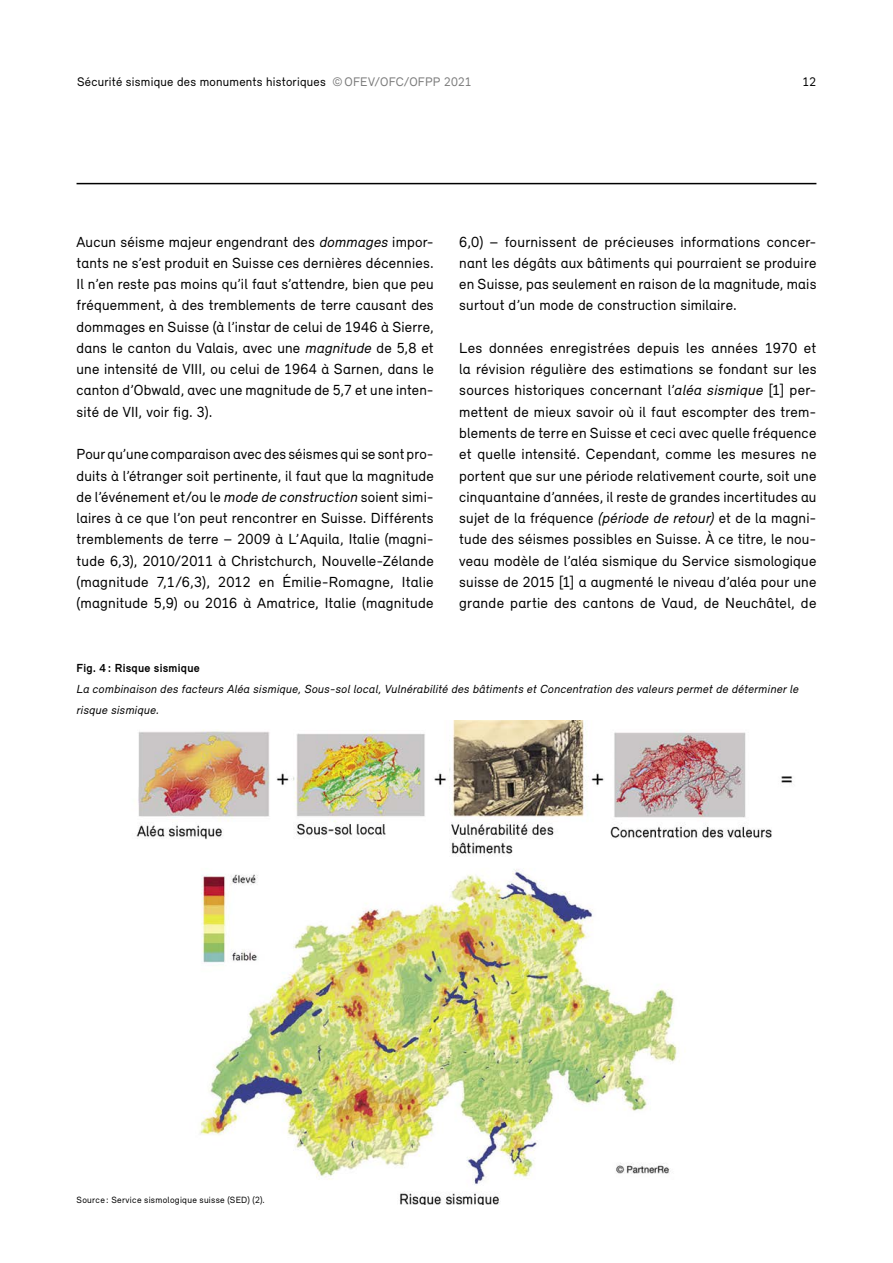
<style>
.page{position:relative;width:893px;height:1263px;background:#fff}
.page>*{position:absolute;margin:0;border:0;box-sizing:border-box;transform-origin:0 0}
._07_Inhalt_07_Grundtext{font:15px/21.3px "Relevant";letter-spacing:.015em;color:#000;text-align:justify}
.t1{font:12.75px "Relevant";letter-spacing:.02em;color:#000}
.t2{font:italic 12px/21.3px "Relevant";letter-spacing:.02em;color:#000}
.t3{font:700 12px "Relevant";letter-spacing:.02em;color:#000}
._08_Legende_08_Quelle{font:9.3px "Relevant";letter-spacing:.03em;color:#000}
.s1{color:#7c7c7c}
.s2{font-style:italic}
</style>
<div class="page">
<hr style="left:77px;top:183px;width:739px;height:1px;background:#000">
<img style="left:136px;top:720px;width:657px;height:484px">
<p class="t1" style="left:77px;top:74px;width:396px">Sécurité sismique des monuments historiques <span class="s1">©OFEV/OFC/OFPP 2021</span></p>
<p class="t1" style="left:803px;top:74px;width:15px">12</p>
<p class="_07_Inhalt_07_Grundtext" style="left:77px;top:231px;width:359px">Aucun séisme majeur engendrant des <span class="s2">dommages</span> impor&shy;tants ne s’est produit en Suisse ces dernières décennies.<br>Il n’en reste pas moins qu’il faut s’attendre, bien que peu fréquemment, à des tremblements de terre causant des dommages en Suisse (à l’instar de celui de 1946 à Sierre, dans le canton du Valais, avec une <span class="s2">magnitude</span> de 5,8 et une intensité de VIII, ou celui de 1964 à Sarnen, dans le canton d’Obwald, avec une magnitude de 5,7 et une inten&shy;sité de VII, voir fig. 3).</p>
<p class="_07_Inhalt_07_Grundtext" style="left:77px;top:443px;width:359px">Pour qu’une comparaison avec des séismes qui se sont pro&shy;duits à l’étranger soit pertinente, il faut que la magnitude de l’événement et/ou le <span class="s2">mode de construction</span> soient simi&shy;laires à ce que l’on peut rencontrer en Suisse. Différents tremblements de terre – 2009 à L’Aquila, Italie (magni&shy;tude 6,3), 2010/2011 à Christchurch, Nouvelle-Zélande (magnitude 7,1/6,3), 2012 en Émilie-Romagne, Italie (magnitude 5,9) ou 2016 à Amatrice, Italie (magnitude</p>
<p class="_07_Inhalt_07_Grundtext" style="left:459px;top:231px;width:359px">6,0) – fournissent de précieuses informations concer&shy;nant les dégâts aux bâtiments qui pourraient se produire en Suisse, pas seulement en raison de la magnitude, mais surtout d’un mode de construction similaire.</p>
<p class="_07_Inhalt_07_Grundtext" style="left:459px;top:337px;width:359px">Les données enregistrées depuis les années 1970 et la révision régulière des estimations se fondant sur les sources historiques concernant l’<span class="s2">aléa sismique</span> [1] per&shy;mettent de mieux savoir où il faut escompter des trem&shy;blements de terre en Suisse et ceci avec quelle fréquence et quelle intensité. Cependant, comme les mesures ne portent que sur une période relativement courte, soit une cinquantaine d’années, il reste de grandes incertitudes au sujet de la fréquence <span class="s2">(période de retour)</span> et de la magni&shy;tude des séismes possibles en Suisse. À ce titre, le nou&shy;veau modèle de l’aléa sismique du Service sismologique suisse de 2015 [1] a augmenté le niveau d’aléa pour une grande partie des cantons de Vaud, de Neuchâtel, de</p>
<p class="t3" style="left:77px;top:660px;width:125px">Fig. 4 : Risque sismique</p>
<p class="t2" style="left:77px;top:678px;width:724px">La combinaison des facteurs Aléa sismique, Sous-sol local, Vulnérabilité des bâtiments et Concentration des valeurs permet de déterminer le risque sismique.</p>
<p class="_08_Legende_08_Quelle" style="left:77px;top:1195px;width:190px">Source : Service sismologique suisse (SED) (2).</p>
</div>
